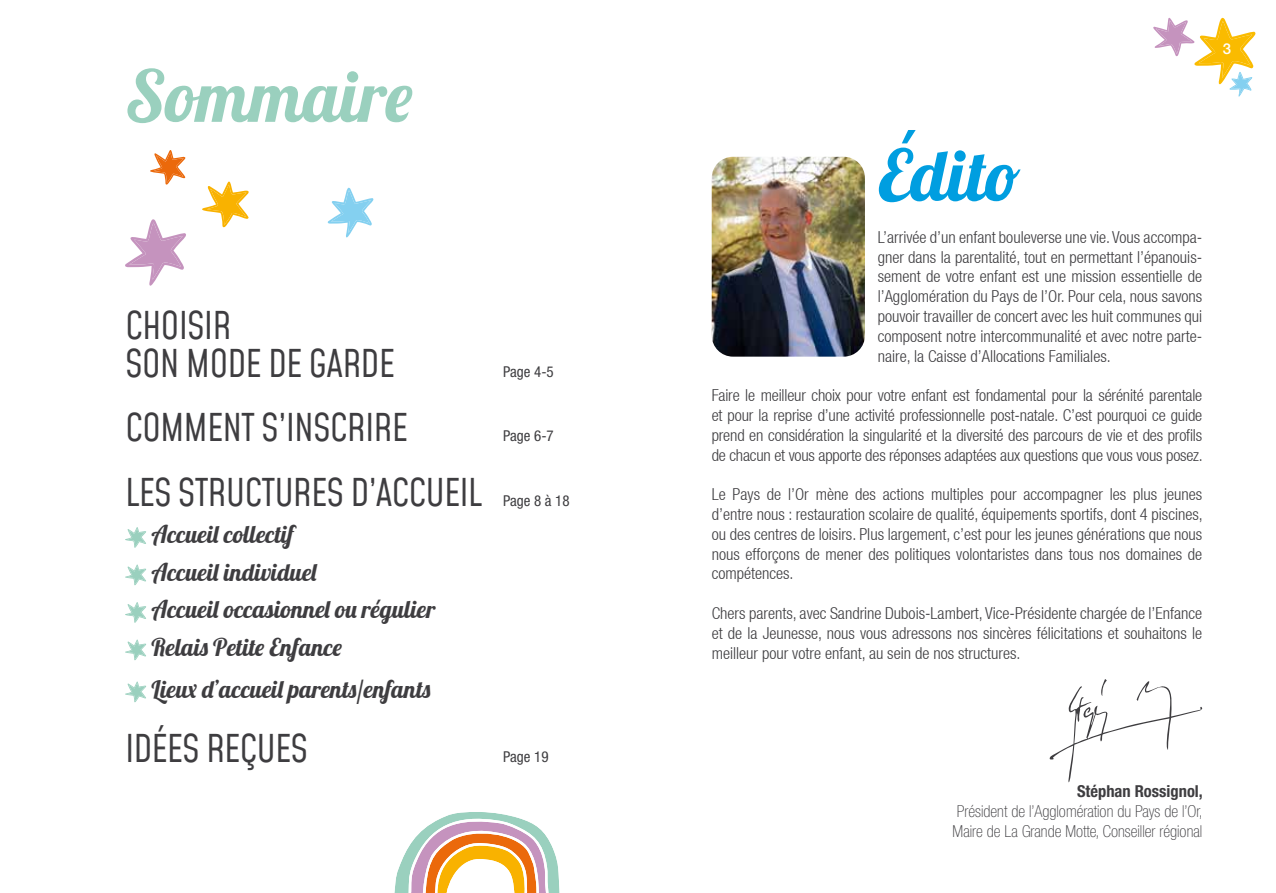
<style>
.page{position:relative;width:1276px;height:893px;background:#fff}
.page>*{position:absolute;margin:0;border:0;box-sizing:border-box;transform-origin:0 0}
.t1{font:70.95px "Lobster";color:#9ad0be}
.t2{font:70.95px "Lobster";color:#009ee0}
.t3{font:37.5px/37.5px "Mohave";letter-spacing:-.025em;color:#3e3d40}
.t4{font:24px/37.5px "Lobster";color:#3e3d40}
.t5{font:300 condensed 16.5px/19.8px "Helvetica Neue LT";color:#3e3d40;text-align:justify}
.t6{font:100 condensed 16.5px/19.8px "Helvetica Neue LT Std";color:#3e3d40}
.t7{font:700 condensed 16.5px "Helvetica Neue LT Std";color:#3e3d40}
.t8{font:condensed 15px "Helvetica Neue LT Std";color:#3e3d40}
.t9{font:500 15px "Helvetica Neue LT Std";color:#fff}
</style>
<div class="page">
<svg style="left:1153px;top:17px;width:102px;height:80px"></svg>
<svg style="left:1049px;top:679px;width:153px;height:103px"></svg>
<svg style="left:394px;top:812px;width:166px;height:81px"></svg>
<svg style="left:125px;top:527px;width:21px;height:21px"></svg>
<svg style="left:125px;top:564px;width:21px;height:22px"></svg>
<svg style="left:125px;top:602px;width:21px;height:21px"></svg>
<svg style="left:125px;top:639px;width:21px;height:22px"></svg>
<svg style="left:125px;top:681px;width:21px;height:22px"></svg>
<svg style="left:202px;top:181px;width:47px;height:47px"></svg>
<svg style="left:150px;top:150px;width:36px;height:35px"></svg>
<svg style="left:327px;top:187px;width:46px;height:51px"></svg>
<svg style="left:125px;top:219px;width:61px;height:67px"></svg>
<img style="left:711px;top:157px;width:154px;height:200px">
<h1 class="t1" style="left:125px;top:51px;width:290px">Sommaire</h1>
<h2 class="t3" style="left:125px;top:309px;width:271px">CHOISIR<br>SON MODE DE GARDE</h2>
<h2 class="t3" style="left:125px;top:411px;width:284px">COMMENT S’INSCRIRE</h2>
<h2 class="t3" style="left:125px;top:476px;width:359px">LES STRUCTURES D’ACCUEIL</h2>
<h3 class="t4" style="left:151px;top:518px;width:286px">Accueil collectif<br>Accueil individuel<br>Accueil occasionnel ou régulier<br>Relais Petite Enfance</h3>
<h3 class="t4" style="left:151px;top:673px;width:281px">Lieux d’accueil parents/enfants</h3>
<h2 class="t3" style="left:125px;top:732px;width:184px">IDÉES REÇUES</h2>
<p class="t8" style="left:503px;top:363px;width:52px">Page 4-5</p>
<p class="t8" style="left:503px;top:427px;width:52px">Page 6-7</p>
<p class="t8" style="left:503px;top:492px;width:68px">Page 8 à 18</p>
<p class="t8" style="left:503px;top:748px;width:47px">Page 19</p>
<p class="t9" style="left:1222px;top:40px;width:10px">3</p>
<h1 class="t2" style="left:878px;top:130px;width:140px">Édito</h1>
<p class="t5" style="left:877px;top:227px;width:326px">L’arrivée d’un enfant bouleverse une vie. Vous accompa&shy;gner dans la parentalité, tout en permettant l’épanouis&shy;sement de votre enfant est une mission essentielle de l’Agglomération du Pays de l’Or. Pour cela, nous savons pouvoir travailler de concert avec les huit communes qui composent notre intercommunalité et avec notre parte&shy;naire, la Caisse d’Allocations Familiales.</p>
<p class="t5" style="left:711px;top:385px;width:493px">Faire le meilleur choix pour votre enfant est fondamental pour la sérénité parentale et pour la reprise d’une activité professionnelle post-natale. C’est pourquoi ce guide prend en considération la singularité et la diversité des parcours de vie et des profils de chacun et vous apporte des réponses adaptées aux questions que vous vous posez.</p>
<p class="t5" style="left:711px;top:484px;width:493px">Le Pays de l’Or mène des actions multiples pour accompagner les plus jeunes d’entre nous : restauration scolaire de qualité, équipements sportifs, dont 4 piscines, ou des centres de loisirs. Plus largement, c’est pour les jeunes générations que nous nous efforçons de mener des politiques volontaristes dans tous nos domaines de compétences.</p>
<p class="t5" style="left:711px;top:603px;width:492px">Chers parents, avec Sandrine Dubois-Lambert, Vice-Présidente chargée de l’Enfance et de la Jeunesse, nous vous adressons nos sincères félicitations et souhaitons le meilleur pour votre enfant, au sein de nos structures.</p>
<p class="t7" style="left:1077px;top:781px;width:127px">Stéphan Rossignol,</p>
<p class="t6" style="left:952px;top:801px;width:252px">Président de l’Agglomération du Pays de l’Or,<br>Maire de La Grande Motte, Conseiller régional</p>
</div>
